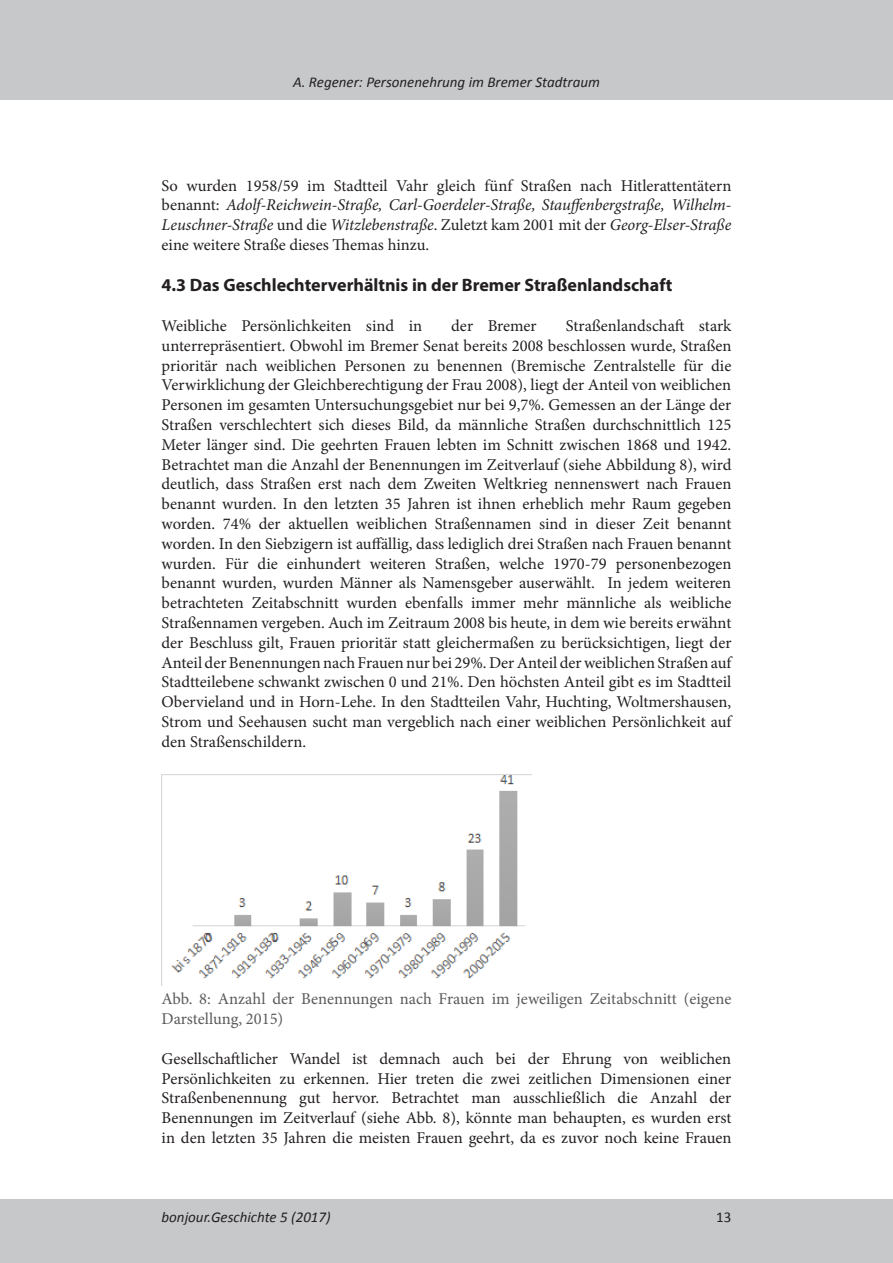
<style>
.page{position:relative;width:893px;height:1263px;background:#fff}
.page>*{position:absolute;margin:0;border:0;box-sizing:border-box;transform-origin:0 0}
.t1{font:700 18px "Myriad Pro";color:#231f20}
.t2{font:16.5px/19.8px "Minion Pro";color:#231f20;text-align:justify}
.t3{font:16.5px/19.8px "Minion Pro";color:#5a5a5a}
.t4{font:italic 15px "Calibri";color:#231f20}
.t5{font:15px "Calibri";color:#231f20}
.s1{font-style:italic}
</style>
<div class="page">
<div style="left:0;top:1199px;width:892px;height:64px;background:#c7c8ca"></div>
<div style="left:0;top:0;width:892px;height:99px;background:#c7c8ca"></div>
<img style="left:162px;top:774px;width:369px;height:205px">
<p class="t4" style="left:293px;top:72px;width:308px">A. Regener: Personenehrung im Bremer Stadtraum</p>
<p class="t2" style="left:162px;top:175px;width:571px">So wurden 1958/59 im Stadtteil Vahr gleich fünf Straßen nach Hitlerattentätern benannt: <span class="s1">Adolf-Reichwein-Straße, Carl-Goerdeler-Straße, Stauffenbergstraße, Wilhelm-Leuschner-Straße</span> und die <span class="s1">Witzlebenstraße</span>. Zuletzt kam 2001 mit der <span class="s1">Georg-Elser-Straße </span>eine weitere Straße dieses Themas hinzu.</p>
<p class="t1" style="left:162px;top:274px;width:512px">4.3 Das Geschlechterverhältnis in der Bremer Straßenlandschaft</p>
<p class="t2" style="left:162px;top:316px;width:262px">Weibliche Persönlichkeiten sind in</p>
<p class="t2" style="left:451px;top:316px;width:87px">der Bremer</p>
<p class="t2" style="left:162px;top:316px;width:571px;text-indent:404px">Straßenlandschaft stark unterrepräsentiert. Obwohl im Bremer Senat bereits 2008 beschlossen wurde, Straßen prioritär nach weiblichen Personen zu benennen (Bremische Zentralstelle für die Verwirklichung der Gleichberechtigung der Frau 2008), liegt der Anteil von weiblichen Personen im gesamten Untersuchungsgebiet nur bei 9,7%. Gemessen an der Länge der Straßen verschlechtert sich dieses Bild, da männliche Straßen durchschnittlich 125<br>Meter länger sind. Die geehrten Frauen lebten im Schnitt zwischen 1868 und 1942.<br>Betrachtet man die Anzahl der Benennungen im Zeitverlauf (siehe Abbildung 8), wird deutlich, dass Straßen erst nach dem Zweiten Weltkrieg nennenswert nach Frauen benannt wurden. In den letzten 35 Jahren ist ihnen erheblich mehr Raum gegeben worden. 74% der aktuellen weiblichen Straßennamen sind in dieser Zeit benannt worden. In den Siebzigern ist auffällig, dass lediglich drei Straßen nach Frauen benannt wurden. Für die einhundert weiteren Straßen, welche 1970-79 personenbezogen benannt wurden, wurden Männer als Namensgeber auserwählt. In jedem weiteren betrachteten Zeitabschnitt wurden ebenfalls immer mehr männliche als weibliche Straßennamen vergeben. Auch im Zeitraum 2008 bis heute, in dem wie bereits erwähnt der Beschluss gilt, Frauen prioritär statt gleichermaßen zu berücksichtigen, liegt der Anteil der Benennungen nach Frauen nur bei 29%. Der Anteil der weiblichen Straßen auf Stadtteilebene schwankt zwischen 0 und 21%. Den höchsten Anteil gibt es im Stadtteil Obervieland und in Horn-Lehe. In den Stadtteilen Vahr, Huchting, Woltmershausen, Strom und Seehausen sucht man vergeblich nach einer weiblichen Persönlichkeit auf den Straßenschildern.</p>
<p class="t3" style="left:162px;top:989px;width:571px">Abb. 8: Anzahl der Benennungen nach Frauen im jeweiligen Zeitabschnitt (eigene<br>Darstellung, 2015)</p>
<p class="t2" style="left:162px;top:1048px;width:571px">Gesellschaftlicher Wandel ist demnach auch bei der Ehrung von weiblichen Persönlichkeiten zu erkennen. Hier treten die zwei zeitlichen Dimensionen einer Straßenbenennung gut hervor. Betrachtet man ausschließlich die Anzahl der Benennungen im Zeitverlauf (siehe Abb. 8), könnte man behaupten, es wurden erst in den letzten 35 Jahren die meisten Frauen geehrt, da es zuvor noch keine Frauen</p>
<p class="t4" style="left:162px;top:1207px;width:171px">bonjour.Geschichte 5 (2017)</p>
<p class="t5" style="left:716px;top:1208px;width:17px">13</p>
</div>
